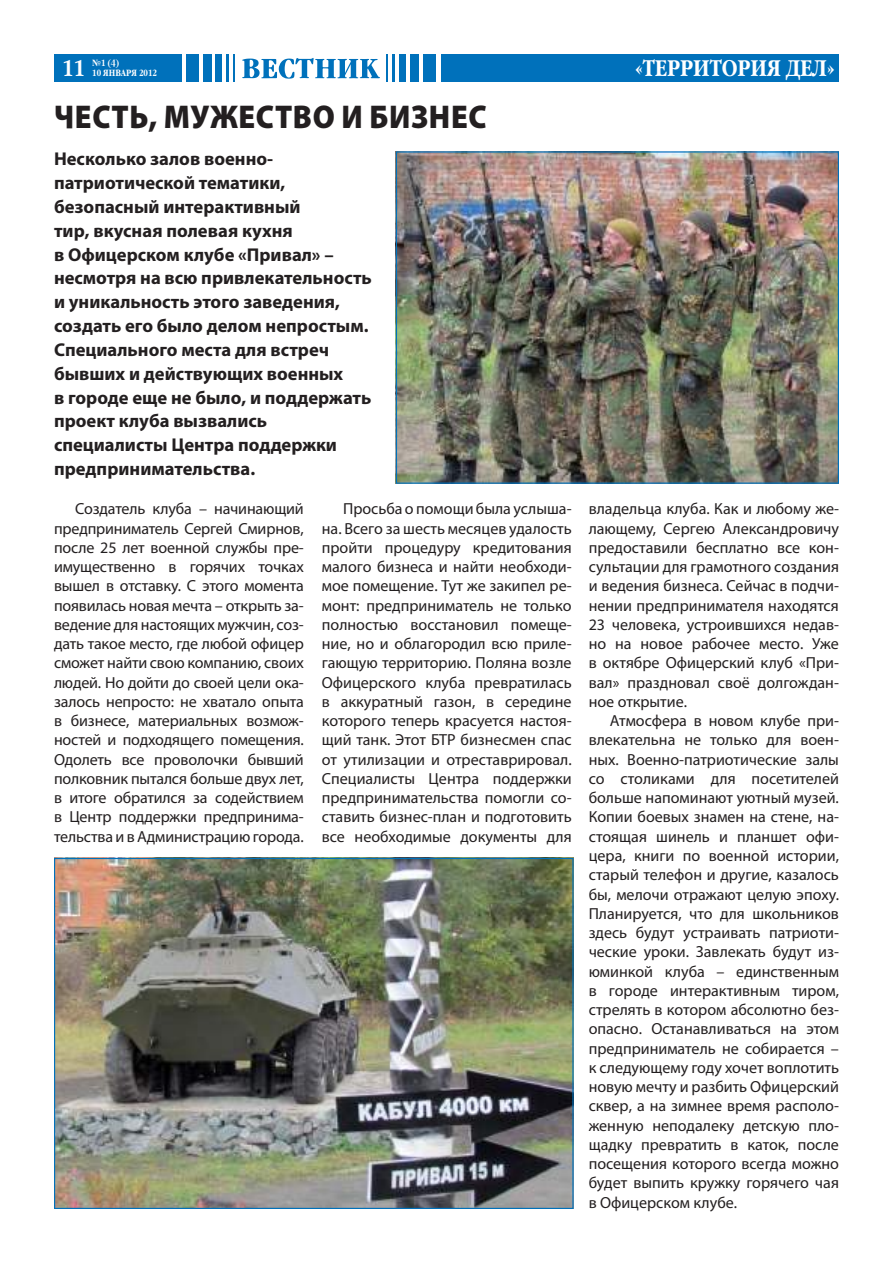
<style>
.page{position:relative;width:893px;height:1263px;background:#fff}
.page>*{position:absolute;margin:0;border:0;box-sizing:border-box;transform-origin:0 0}
.t1{font:900 33px "Myriad Pro";letter-spacing:.02em;color:#231f20;scale:.92 1}
.t2{font:700 22.5px "Garamond Narrow C";color:#fff}
.t3{font:700 18.6px/23.9px "Myriad Pro";color:#231f20}
.t4{font:16.05px/19.2px "Myriad Pro";color:#231f20;text-align:justify}
.t5{font:700 9px "Garamond Narrow C";color:#fff}
</style>
<div class="page">
<svg style="left:234px;top:54px;width:1px;height:28px"></svg>
<hr style="left:226px;top:54px;width:3px;height:28px;background:#0071bb">
<div style="left:216px;top:54px;width:6px;height:28px;background:#0071bb"></div>
<div style="left:186px;top:54px;width:13px;height:28px;background:#0071bb"></div>
<div style="left:203px;top:54px;width:8px;height:28px;background:#0071bb"></div>
<div style="left:54px;top:54px;width:128px;height:28px;background:#0071bb"></div>
<hr style="left:386px;top:54px;width:2px;height:28px;background:#0071bb">
<hr style="left:392px;top:54px;width:3px;height:28px;background:#0071bb">
<div style="left:400px;top:54px;width:6px;height:28px;background:#0071bb"></div>
<div style="left:423px;top:54px;width:13px;height:28px;background:#0071bb"></div>
<div style="left:410px;top:54px;width:9px;height:28px;background:#0071bb"></div>
<div style="left:441px;top:54px;width:398px;height:28px;background:#0071bb"></div>
<svg style="left:242px;top:58px;width:138px;height:21px"></svg>
<img style="left:398px;top:153px;width:439px;height:329px">
<div style="left:396px;top:151px;width:443px;height:333px;border:1px solid #0071bb"></div>
<img style="left:56px;top:860px;width:516px;height:347px">
<p class="t5" style="left:92px;top:58px;width:29px">№1 (4)</p>
<h2 class="t2" style="left:63px;top:56px;width:24px">11</h2>
<p class="t5" style="left:92px;top:68px;width:66px">10 ЯНВАРЯ 2012</p>
<h2 class="t2" style="left:635px;top:56px;width:201px">«ТЕРРИТОРИЯ ДЕЛ»</h2>
<h1 class="t1" style="left:54px;top:104px;width:471px">ЧЕСТЬ, МУЖЕСТВО И БИЗНЕС</h1>
<p class="t3" style="left:54px;top:149px;width:319px">Несколько залов военно&shy;патриотической тематики, безопасный интерактивный<br>тир, вкусная полевая кухня<br>в Офицерском клубе «Привал» – несмотря на всю привлекательность и уникальность этого заведения, создать его было делом непростым.<br>Специального места для встреч бывших и действующих военных<br>в городе еще не было, и поддержать проект клуба вызвались специалисты Центра поддержки предпринимательства.</p>
<p class="t4" style="left:54px;top:501px;width:251px;text-indent:21px">Создатель клуба – начинающий предприниматель Сергей Смирнов, после 25 лет военной службы пре&shy;имущественно в горячих точках вышел в отставку. С этого момента появилась новая мечта – открыть за&shy;ведение для настоящих мужчин, соз&shy;дать такое место, где любой офицер сможет найти свою компанию, своих людей. Но дойти до своей цели ока&shy;залось непросто: не хватало опыта в бизнесе, материальных возмож&shy;ностей и подходящего помещения.<br>Одолеть все проволочки бывший полковник пытался больше двух лет, в итоге обратился за содействием в Центр поддержки предпринима&shy;тельства и в Администрацию города.</p>
<p class="t4" style="left:322px;top:501px;width:251px;text-indent:21px">Просьба о помощи была услыша&shy;на. Всего за шесть месяцев удалость пройти процедуру кредитования малого бизнеса и найти необходи&shy;мое помещение. Тут же закипел ре&shy;монт: предприниматель не только полностью восстановил помеще&shy;ние, но и облагородил всю приле&shy;гающую территорию. Поляна возле Офицерского клуба превратилась в аккуратный газон, в середине которого теперь красуется настоя&shy;щий танк. Этот БТР бизнесмен спас от утилизации и отреставрировал.<br>Специалисты Центра поддержки предпринимательства помогли со&shy;ставить бизнес-план и подготовить все необходимые документы для</p>
<p class="t4" style="left:589px;top:501px;width:252px">владельца клуба. Как и любому же&shy;лающему, Сергею Александровичу предоставили бесплатно все кон&shy;сультации для грамотного создания и ведения бизнеса. Сейчас в подчи&shy;нении предпринимателя находятся 23 человека, устроившихся недав&shy;но на новое рабочее место. Уже в октябре Офицерский клуб «При&shy;вал» праздновал своё долгождан&shy;ное открытие.</p>
<p class="t4" style="left:589px;top:713px;width:252px;text-indent:21px">Атмосфера в новом клубе при&shy;влекательна не только для воен&shy;ных. Военно-патриотические залы со столиками для посетителей больше напоминают уютный музей.<br>Копии боевых знамен на стене, на&shy;стоящая шинель и планшет офи&shy;цера, книги по военной истории, старый телефон и другие, казалось бы, мелочи отражают целую эпоху.<br>Планируется, что для школьников здесь будут устраивать патриоти&shy;ческие уроки. Завлекать будут из&shy;юминкой клуба – единственным в городе интерактивным тиром, стрелять в котором абсолютно без&shy;опасно. Останавливаться на этом предприниматель не собирается – к следующему году хочет воплотить новую мечту и разбить Офицерский сквер, а на зимнее время располо&shy;женную неподалеку детскую пло&shy;щадку превратить в каток, после посещения которого всегда можно будет выпить кружку горячего чая в Офицерском клубе.</p>
</div>
